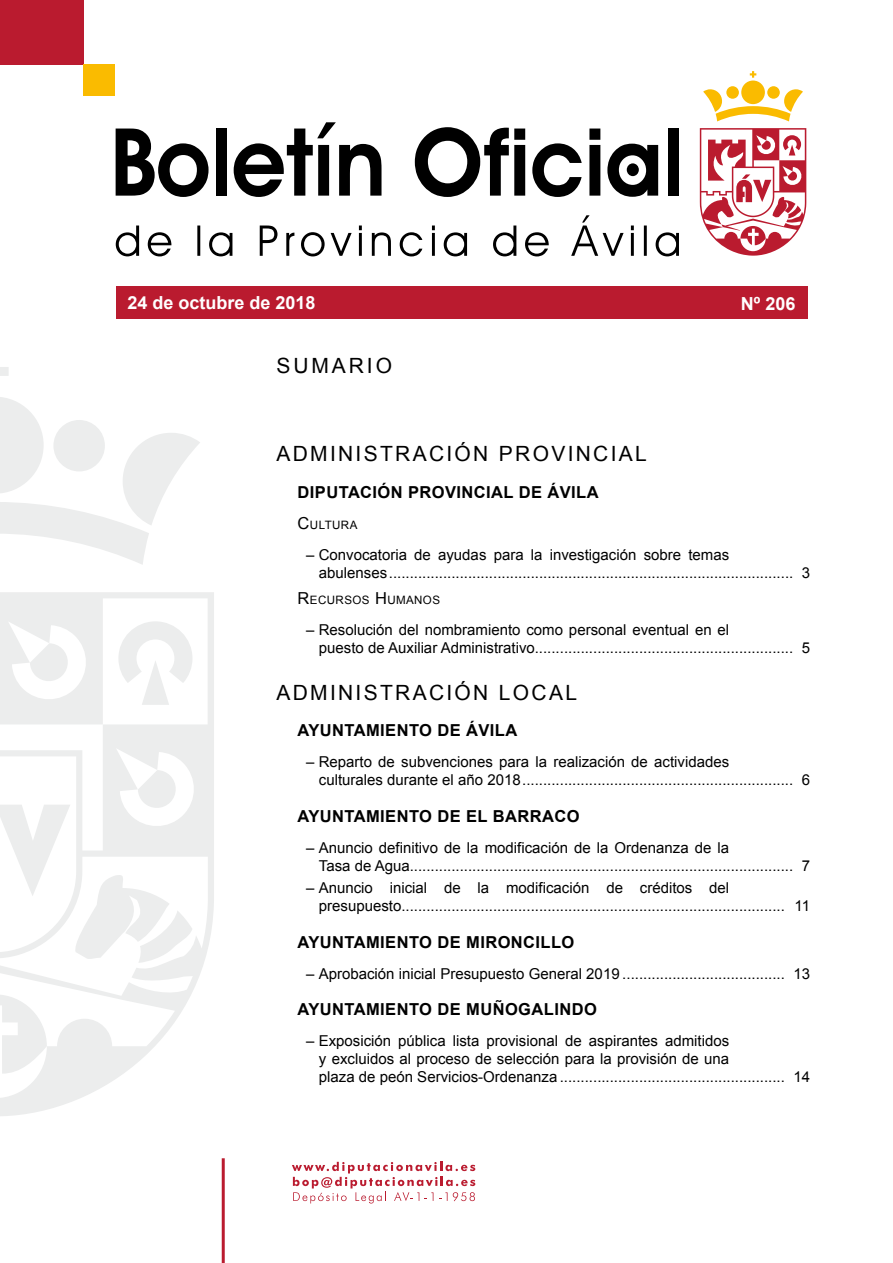
<style>
.page{position:relative;width:893px;height:1263px;background:#fff}
.page>*{position:absolute;margin:0;border:0;box-sizing:border-box;transform-origin:0 0}
.t1{font:21px "Arial";letter-spacing:.11em;color:#000}
.t2{font:21px "Arial";letter-spacing:.14em;color:#000}
.t3{font:700 18px "Arial";color:#fff}
.t4{font:700 16.5px "Arial";letter-spacing:.025em;color:#000}
.t5{font:15px/18px "Arial";color:#000}
.t6{font:11.55px "Arial";letter-spacing:.035em;color:#000}
.s1{font-size:16.5px}
</style>
<div class="page">
<div style="left:117px;top:287px;width:691px;height:32px;background:#ba1b2f"></div>
<svg style="left:116px;top:225px;width:23px;height:31px"></svg>
<svg style="left:148px;top:232px;width:23px;height:24px"></svg>
<hr style="left:197px;top:225px;width:3px;height:31px;background:#000">
<svg style="left:209px;top:232px;width:23px;height:24px"></svg>
<svg style="left:260px;top:225px;width:17px;height:31px"></svg>
<svg style="left:286px;top:233px;width:8px;height:23px"></svg>
<svg style="left:301px;top:232px;width:24px;height:24px"></svg>
<svg style="left:331px;top:233px;width:21px;height:23px"></svg>
<hr style="left:359px;top:233px;width:3px;height:23px;background:#000">
<svg style="left:359px;top:225px;width:3px;height:5px"></svg>
<svg style="left:372px;top:232px;width:19px;height:24px"></svg>
<svg style="left:400px;top:232px;width:22px;height:24px"></svg>
<hr style="left:432px;top:233px;width:3px;height:23px;background:#000">
<svg style="left:432px;top:225px;width:3px;height:5px"></svg>
<svg style="left:444px;top:232px;width:23px;height:24px"></svg>
<svg style="left:493px;top:225px;width:23px;height:31px"></svg>
<svg style="left:525px;top:232px;width:24px;height:24px"></svg>
<svg style="left:571px;top:215px;width:53px;height:41px"></svg>
<hr style="left:631px;top:233px;width:3px;height:23px;background:#000">
<svg style="left:631px;top:225px;width:3px;height:5px"></svg>
<hr style="left:644px;top:225px;width:3px;height:31px;background:#000">
<svg style="left:656px;top:232px;width:23px;height:24px"></svg>
<svg style="left:116px;top:129px;width:93px;height:68px"></svg>
<div style="left:216px;top:129px;width:11px;height:67px;background:#000"></div>
<svg style="left:234px;top:122px;width:147px;height:75px"></svg>
<svg style="left:415px;top:127px;width:110px;height:70px"></svg>
<svg style="left:532px;top:143px;width:50px;height:54px"></svg>
<svg style="left:589px;top:129px;width:11px;height:67px"></svg>
<svg style="left:607px;top:144px;width:51px;height:53px"></svg>
<div style="left:668px;top:129px;width:11px;height:67px;background:#000"></div>
<div style="left:627px;top:163px;width:12px;height:13px;background:#000;border-radius:50%"></div>
<div style="left:741px;top:81px;width:24px;height:23px;background:#fabb00;border-radius:50%"></div>
<svg style="left:726px;top:86px;width:13px;height:13px"></svg>
<svg style="left:767px;top:86px;width:13px;height:13px"></svg>
<svg style="left:750px;top:71px;width:6px;height:7px"></svg>
<svg style="left:703px;top:89px;width:100px;height:32px"></svg>
<svg style="left:700px;top:128px;width:106px;height:128px"></svg>
<div style="left:0;top:0;width:83px;height:64px;background:#ba1b2f"></div>
<div style="left:83px;top:64px;width:32px;height:32px;background:#fabb00"></div>
<hr style="left:222px;top:1158px;width:3px;height:105px;background:#ba1b2f">
<svg style="left:0;top:367px;width:9px;height:9px"></svg>
<svg style="left:0;top:397px;width:200px;height:168px"></svg>
<svg style="left:0;top:592px;width:214px;height:524px"></svg>
<svg style="left:30px;top:643px;width:40px;height:40px"></svg>
<svg style="left:118px;top:621px;width:74px;height:84px"></svg>
<svg style="left:0;top:994px;width:47px;height:80px"></svg>
<svg style="left:0;top:770px;width:192px;height:193px"></svg>
<svg style="left:292px;top:1162px;width:183px;height:41px"></svg>
<p class="t3" style="left:128px;top:291px;width:190px">24 de octubre de 2018</p>
<p class="t3" style="left:741px;top:292px;width:56px">Nº 206</p>
<h1 class="t2" style="left:276px;top:351px;width:117px">SUMARIO</h1>
<h1 class="t1" style="left:276px;top:440px;width:372px">ADMINISTRACIÓN PROVINCIAL</h1>
<p class="t4" style="left:298px;top:481px;width:303px">DIPUTACIÓN PROVINCIAL DE ÁVILA</p>
<p class="t6" style="left:298px;top:517px;width:61px"><span class="s1">C</span>ULTURA</p>
<p class="t5" style="left:319px;top:546px;width:493px;text-indent:-13px">– Convocatoria de ayudas para la investigación sobre temas abulenses................................................................................................. 3</p>
<p class="t6" style="left:298px;top:593px;width:144px"><span class="s1">R</span>ECURSOS <span class="s1">H</span>UMANOS</p>
<p class="t5" style="left:319px;top:621px;width:493px;text-indent:-13px">– Resolución del nombramiento como personal eventual en el<br>puesto de Auxiliar Administrativo.............................................................. 5</p>
<h1 class="t1" style="left:276px;top:678px;width:302px">ADMINISTRACIÓN LOCAL</h1>
<p class="t4" style="left:298px;top:719px;width:221px">AYUNTAMIENTO DE ÁVILA</p>
<p class="t5" style="left:319px;top:753px;width:493px;text-indent:-13px">– Reparto de subvenciones para la realización de actividades<br>culturales durante el año 2018................................................................. 6</p>
<p class="t4" style="left:298px;top:805px;width:283px">AYUNTAMIENTO DE EL BARRACO</p>
<p class="t5" style="left:319px;top:838px;width:493px;text-indent:-13px">– Anuncio definitivo de la modificación de la Ordenanza de la<br>Tasa de Agua............................................................................................ 7</p>
<p class="t5" style="left:319px;top:879px;width:493px;text-indent:-13px">– Anuncio inicial de la modificación de créditos del presupuesto............................................................................................ 11</p>
<p class="t4" style="left:298px;top:931px;width:278px">AYUNTAMIENTO DE MIRONCILLO</p>
<p class="t5" style="left:306px;top:964px;width:505px">– Aprobación inicial Presupuesto General 2019 ....................................... 13</p>
<p class="t4" style="left:298px;top:998px;width:301px">AYUNTAMIENTO DE MUÑOGALINDO</p>
<p class="t5" style="left:319px;top:1032px;width:493px;text-indent:-13px">– Exposición pública lista provisional de aspirantes admitidos<br>y excluidos al proceso de selección para la provisión de una<br>plaza de peón Servicios-Ordenanza ...................................................... 14</p>
</div>
